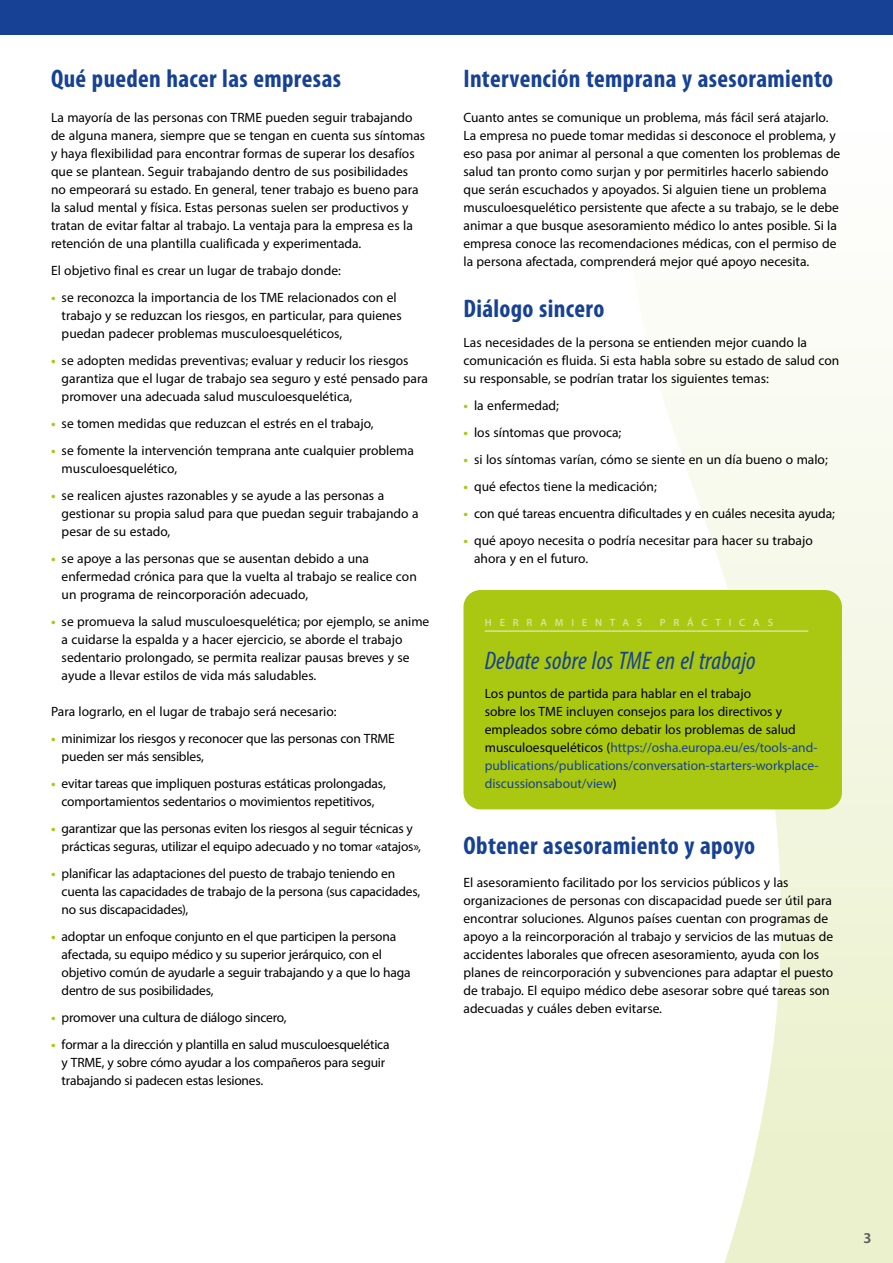
<style>
.page{position:relative;width:893px;height:1263px;background:#fff}
.page>*{position:absolute;margin:0;border:0;box-sizing:border-box;transform-origin:0 0}
.t1{font:700 condensed 25.5px "Myriad Pro";letter-spacing:.015em;color:#164194}
.t2{font:italic condensed 25.5px "Myriad Pro";letter-spacing:.01em;color:#164194}
.t3{font:600 15px "Myriad Pro";color:#575756}
.t4{font:13.5px/18px "Myriad Pro";color:#000}
.t5{font:13.5px "Myriad Pro";letter-spacing:-.02em;color:#000}
.t6{font:600 10.5px "Myriad Pro";letter-spacing:.74em;color:#d8e39b}
.s1{font-weight:700;color:#aac811}
.s2{color:#164194}
</style>
<div class="page">
<svg style="left:615px;top:347px;width:278px;height:916px"></svg>
<div style="left:463px;top:590px;width:379px;height:219px;background:#aac811;border-radius:17px"></div>
<hr style="left:485px;top:630px;width:323px;height:2px;background:#d8e39b">
<div style="left:0;top:0;width:893px;height:35px;background:#164194"></div>
<h1 class="t1" style="left:51px;top:63px;width:292px">Qué pueden hacer las empresas</h1>
<p class="t4" style="left:51px;top:108px;width:376px">La mayoría de las personas con TRME pueden seguir trabajando de alguna manera, siempre que se tengan en cuenta sus síntomas y haya flexibilidad para encontrar formas de superar los desafíos que se plantean. Seguir trabajando dentro de sus posibilidades no empeorará su estado. En general, tener trabajo es bueno para la salud mental y física. Estas personas suelen ser productivos y tratan de evitar faltar al trabajo. La ventaja para la empresa es la retención de una plantilla cualificada y experimentada.</p>
<p class="t4" style="left:51px;top:261px;width:291px">El objetivo final es crear un lugar de trabajo donde:</p>
<p class="t4" style="left:62px;top:288px;width:342px;text-indent:-11px"><span class="s1">•</span> se reconozca la importancia de los TME relacionados con el trabajo y se reduzcan los riesgos, en particular, para quienes puedan padecer problemas musculoesqueléticos,</p>
<p class="t4" style="left:62px;top:351px;width:368px;text-indent:-11px"><span class="s1">•</span> se adopten medidas preventivas; evaluar y reducir los riesgos garantiza que el lugar de trabajo sea seguro y esté pensado para promover una adecuada salud musculoesquelética,</p>
<p class="t4" style="left:51px;top:414px;width:324px"><span class="s1">•</span> se tomen medidas que reduzcan el estrés en el trabajo,</p>
<p class="t4" style="left:62px;top:441px;width:354px;text-indent:-11px"><span class="s1">•</span> se fomente la intervención temprana ante cualquier problema musculoesquelético,</p>
<p class="t4" style="left:62px;top:486px;width:358px;text-indent:-11px"><span class="s1">•</span> se realicen ajustes razonables y se ayude a las personas a gestionar su propia salud para que puedan seguir trabajando a pesar de su estado,</p>
<p class="t4" style="left:62px;top:549px;width:357px;text-indent:-11px"><span class="s1">•</span> se apoye a las personas que se ausentan debido a una enfermedad crónica para que la vuelta al trabajo se realice con un programa de reincorporación adecuado,</p>
<p class="t4" style="left:62px;top:612px;width:369px;text-indent:-11px"><span class="s1">•</span> se promueva la salud musculoesquelética; por ejemplo, se anime a cuidarse la espalda y a hacer ejercicio, se aborde el trabajo sedentario prolongado, se permita realizar pausas breves y se ayude a llevar estilos de vida más saludables.</p>
<p class="t4" style="left:51px;top:702px;width:287px">Para lograrlo, en el lugar de trabajo será necesario:</p>
<p class="t4" style="left:62px;top:729px;width:335px;text-indent:-11px"><span class="s1">•</span> minimizar los riesgos y reconocer que las personas con TRME pueden ser más sensibles,</p>
<p class="t4" style="left:51px;top:774px;width:336px;text-align:center"><span class="s1">•</span> evitar tareas que impliquen posturas estáticas prolongadas, comportamientos sedentarios o movimientos repetitivos,</p>
<p class="t4" style="left:62px;top:819px;width:361px;text-indent:-11px"><span class="s1">•</span> garantizar que las personas eviten los riesgos al seguir técnicas y prácticas seguras, utilizar el equipo adecuado y no tomar «atajos»,</p>
<p class="t4" style="left:62px;top:864px;width:360px;text-indent:-11px"><span class="s1">•</span> planificar las adaptaciones del puesto de trabajo teniendo en cuenta las capacidades de trabajo de la persona (sus capacidades, no sus discapacidades),</p>
<p class="t4" style="left:62px;top:927px;width:350px;text-indent:-11px"><span class="s1">•</span> adoptar un enfoque conjunto en el que participen la persona afectada, su equipo médico y su superior jerárquico, con el objetivo común de ayudarle a seguir trabajando y a que lo haga dentro de sus posibilidades,</p>
<p class="t5" style="left:51px;top:1009px;width:237px"><span class="s1">•</span> promover una cultura de diálogo sincero,</p>
<p class="t4" style="left:62px;top:1035px;width:330px;text-indent:-11px"><span class="s1">•</span> formar a la dirección y plantilla en salud musculoesquelética y TRME, y sobre cómo ayudar a los compañeros para seguir trabajando si padecen estas lesiones.</p>
<h1 class="t1" style="left:463px;top:63px;width:371px">Intervención temprana y asesoramiento</h1>
<p class="t4" style="left:463px;top:108px;width:378px">Cuanto antes se comunique un problema, más fácil será atajarlo.<br>La empresa no puede tomar medidas si desconoce el problema, y eso pasa por animar al personal a que comenten los problemas de salud tan pronto como surjan y por permitirles hacerlo sabiendo que serán escuchados y apoyados. Si alguien tiene un problema musculoesquelético persistente que afecte a su trabajo, se le debe animar a que busque asesoramiento médico lo antes posible. Si la empresa conoce las recomendaciones médicas, con el permiso de la persona afectada, comprenderá mejor qué apoyo necesita.</p>
<h1 class="t1" style="left:463px;top:293px;width:142px">Diálogo sincero</h1>
<p class="t4" style="left:463px;top:333px;width:377px">Las necesidades de la persona se entienden mejor cuando la comunicación es fluida. Si esta habla sobre su estado de salud con su responsable, se podrían tratar los siguientes temas:</p>
<p class="t4" style="left:463px;top:396px;width:97px"><span class="s1">•</span> la enfermedad;</p>
<p class="t4" style="left:463px;top:423px;width:159px"><span class="s1">•</span> los síntomas que provoca;</p>
<p class="t4" style="left:463px;top:450px;width:366px"><span class="s1">•</span> si los síntomas varían, cómo se siente en un día bueno o malo;</p>
<p class="t4" style="left:463px;top:477px;width:195px"><span class="s1">•</span> qué efectos tiene la medicación;</p>
<p class="t4" style="left:463px;top:504px;width:373px"><span class="s1">•</span> con qué tareas encuentra dificultades y en cuáles necesita ayuda;</p>
<p class="t4" style="left:474px;top:531px;width:340px;text-indent:-11px"><span class="s1">•</span> qué apoyo necesita o podría necesitar para hacer su trabajo ahora y en el futuro.</p>
<p class="t6" style="left:485px;top:616px;width:159px">HERRAMIENTAS</p>
<p class="t6" style="left:660px;top:616px;width:115px">PRÁCTICAS</p>
<h1 class="t2" style="left:485px;top:645px;width:272px">Debate sobre los TME en el trabajo</h1>
<p class="t4" style="left:485px;top:684px;width:335px">Los puntos de partida para hablar en el trabajo<br>sobre los TME incluyen consejos para los directivos y empleados sobre cómo debatir los problemas de salud musculoesqueléticos (<span class="s2">https://osha.europa.eu/es/tools-and&shy;publications/publications/conversation-starters-workplace&shy;discussionsabout/view</span>)</p>
<h1 class="t1" style="left:463px;top:830px;width:293px">Obtener asesoramiento y apoyo</h1>
<p class="t4" style="left:463px;top:873px;width:371px">El asesoramiento facilitado por los servicios públicos y las organizaciones de personas con discapacidad puede ser útil para encontrar soluciones. Algunos países cuentan con programas de apoyo a la reincorporación al trabajo y servicios de las mutuas de accidentes laborales que ofrecen asesoramiento, ayuda con los planes de reincorporación y subvenciones para adaptar el puesto de trabajo. El equipo médico debe asesorar sobre qué tareas son adecuadas y cuáles deben evitarse.</p>
<p class="t3" style="left:863px;top:1228px;width:10px">3</p>
</div>
